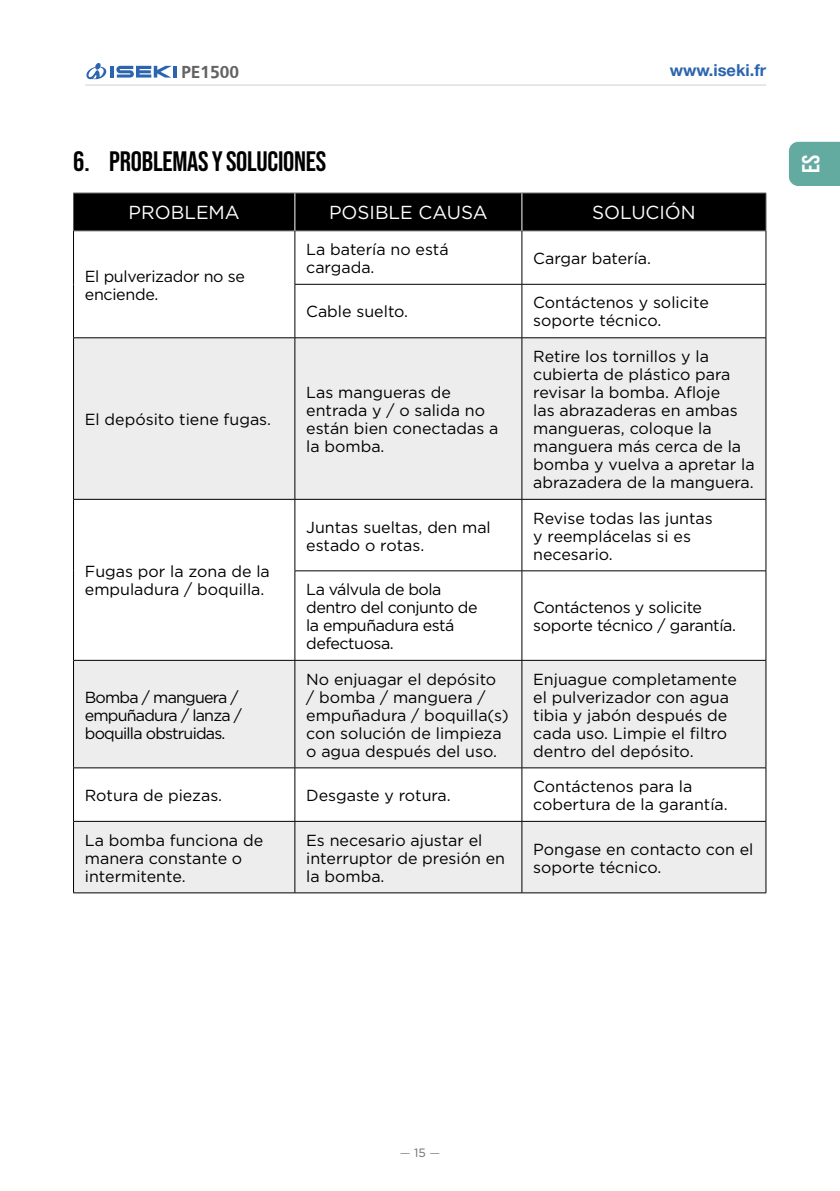
<style>
.page{position:relative;width:840px;height:1191px;background:#fff}
.page>*{position:absolute;margin:0;border:0;box-sizing:border-box;transform-origin:0 0}
.t1{font:28px "Bebas Neue";letter-spacing:-.01em;color:#000}
.t2{font:24.4px "Bebas Neue";color:#fff}
.t3{font:18.8px "Gotham";color:#fff}
.t4{font:700 18px "Frutiger";color:#646363}
.t5{font:700 16.4px "Helvetica Neue";color:#2b65af}
.t6{font:16px/18px "Gotham";color:#000}
.t7{font:16px/18px "Gotham";letter-spacing:-.02em;color:#000}
.t8{font:16px/18px "Gotham";letter-spacing:-.03em;color:#000}
.t9{font:16px/18px "Gotham";letter-spacing:-.05em;color:#000}
.t10{font:300 12px "Gotham";color:#6b6b6a}
.s1{font-weight:400}
</style>
<div class="page">
<hr style="left:85px;top:85px;width:680px;height:1px;background:#d0d0d0">
<div style="left:788px;top:142px;width:51px;height:44px;background:#63aaa0"></div>
<svg style="left:86px;top:63px;width:21px;height:17px"></svg>
<hr style="left:110px;top:66px;width:4px;height:12px;background:#2b65af">
<hr style="left:173px;top:66px;width:4px;height:12px;background:#2b65af">
<svg style="left:116px;top:66px;width:56px;height:12px"></svg>
<div style="left:74px;top:194px;width:691px;height:36px;background:#000"></div>
<svg style="left:74px;top:338px;width:691px;height:554px;fill:#ededed"></svg>
<hr style="left:73px;top:193px;width:222px;height:1px;background:#575756">
<hr style="left:73px;top:193px;width:1px;height:37px;background:#575756">
<hr style="left:295px;top:193px;width:226px;height:1px;background:#575756">
<hr style="left:521px;top:193px;width:244px;height:1px;background:#575756">
<hr style="left:765px;top:193px;width:1px;height:37px;background:#575756">
<hr style="left:73px;top:230px;width:222px;height:1px;background:#575756">
<hr style="left:295px;top:230px;width:226px;height:1px;background:#575756">
<hr style="left:521px;top:230px;width:244px;height:1px;background:#575756">
<hr style="left:294px;top:193px;width:1px;height:37px;background:#fff">
<hr style="left:521px;top:193px;width:1px;height:37px;background:#fff">
<hr style="left:73px;top:231px;width:1px;height:53px;background:#000">
<hr style="left:73px;top:284px;width:1px;height:53px;background:#000">
<hr style="left:294px;top:231px;width:1px;height:53px;background:#000">
<hr style="left:521px;top:231px;width:1px;height:53px;background:#000">
<hr style="left:765px;top:231px;width:1px;height:53px;background:#000">
<hr style="left:294px;top:284px;width:227px;height:1px;background:#000">
<hr style="left:294px;top:284px;width:1px;height:53px;background:#000">
<hr style="left:521px;top:284px;width:244px;height:1px;background:#000">
<hr style="left:521px;top:284px;width:1px;height:53px;background:#000">
<hr style="left:765px;top:284px;width:1px;height:53px;background:#000">
<hr style="left:73px;top:337px;width:222px;height:1px;background:#000">
<hr style="left:73px;top:338px;width:1px;height:161px;background:#000">
<hr style="left:295px;top:337px;width:226px;height:1px;background:#000">
<hr style="left:294px;top:338px;width:1px;height:161px;background:#000">
<hr style="left:521px;top:337px;width:244px;height:1px;background:#000">
<hr style="left:521px;top:338px;width:1px;height:161px;background:#000">
<hr style="left:765px;top:338px;width:1px;height:161px;background:#000">
<hr style="left:73px;top:499px;width:222px;height:1px;background:#000">
<hr style="left:73px;top:499px;width:1px;height:72px;background:#000">
<hr style="left:73px;top:571px;width:1px;height:89px;background:#000">
<hr style="left:295px;top:499px;width:226px;height:1px;background:#000">
<hr style="left:294px;top:499px;width:1px;height:71px;background:#000">
<hr style="left:521px;top:499px;width:244px;height:1px;background:#000">
<hr style="left:521px;top:499px;width:1px;height:71px;background:#000">
<hr style="left:765px;top:499px;width:1px;height:71px;background:#000">
<hr style="left:294px;top:570px;width:227px;height:1px;background:#000">
<hr style="left:294px;top:571px;width:1px;height:89px;background:#000">
<hr style="left:521px;top:570px;width:244px;height:1px;background:#000">
<hr style="left:521px;top:571px;width:1px;height:89px;background:#000">
<hr style="left:765px;top:571px;width:1px;height:89px;background:#000">
<hr style="left:73px;top:660px;width:222px;height:1px;background:#000">
<hr style="left:73px;top:660px;width:1px;height:107px;background:#000">
<hr style="left:295px;top:660px;width:226px;height:1px;background:#000">
<hr style="left:294px;top:660px;width:1px;height:107px;background:#000">
<hr style="left:521px;top:660px;width:244px;height:1px;background:#000">
<hr style="left:521px;top:660px;width:1px;height:107px;background:#000">
<hr style="left:765px;top:660px;width:1px;height:107px;background:#000">
<hr style="left:73px;top:767px;width:222px;height:1px;background:#000">
<hr style="left:73px;top:768px;width:1px;height:53px;background:#000">
<hr style="left:295px;top:767px;width:226px;height:1px;background:#000">
<hr style="left:294px;top:768px;width:1px;height:53px;background:#000">
<hr style="left:521px;top:767px;width:244px;height:1px;background:#000">
<hr style="left:521px;top:768px;width:1px;height:53px;background:#000">
<hr style="left:765px;top:768px;width:1px;height:53px;background:#000">
<hr style="left:73px;top:821px;width:222px;height:1px;background:#000">
<hr style="left:73px;top:821px;width:1px;height:71px;background:#000">
<hr style="left:295px;top:821px;width:226px;height:1px;background:#000">
<hr style="left:294px;top:821px;width:1px;height:71px;background:#000">
<hr style="left:521px;top:821px;width:244px;height:1px;background:#000">
<hr style="left:521px;top:821px;width:1px;height:71px;background:#000">
<hr style="left:765px;top:821px;width:1px;height:71px;background:#000">
<hr style="left:73px;top:892px;width:222px;height:1px;background:#000">
<hr style="left:295px;top:892px;width:226px;height:1px;background:#000">
<hr style="left:521px;top:892px;width:244px;height:1px;background:#000">
<p class="t4" style="left:181px;top:61px;width:60px">PE1500</p>
<p class="t5" style="left:669px;top:57px;width:98px">www.iseki.fr</p>
<h1 class="t1" style="left:73px;top:146px;width:254px">6. PROBLEMAS Y SOLUCIONES</h1>
<p class="t3" style="left:128px;top:201px;width:113px">PROBLEMA</p>
<p class="t3" style="left:329px;top:201px;width:160px">POSIBLE CAUSA</p>
<p class="t3" style="left:591px;top:201px;width:105px">SOLUCIÓN</p>
<p class="t7" style="left:85px;top:267px;width:161px">El pulverizador no se enciende.</p>
<p class="t6" style="left:85px;top:410px;width:188px">El depósito tiene fugas.</p>
<p class="t6" style="left:85px;top:562px;width:186px">Fugas por la zona de la empuladura / boquilla.</p>
<p class="t9" style="left:85px;top:687px;width:159px">Bomba / manguera / empuñadura / lanza / boquilla obstruidas.</p>
<p class="t6" style="left:306px;top:240px;width:144px">La batería no está cargada.</p>
<p class="t6" style="left:533px;top:249px;width:119px">Cargar batería.</p>
<p class="t6" style="left:306px;top:302px;width:103px">Cable suelto.</p>
<p class="t6" style="left:533px;top:293px;width:177px">Contáctenos y solicite soporte técnico.</p>
<p class="t6" style="left:306px;top:383px;width:193px">Las mangueras de entrada y / o salida no están bien conectadas a la bomba.</p>
<p class="t6" style="left:533px;top:347px;width:223px">Retire los tornillos y la cubierta de plástico para revisar la bomba. Afloje<br>las abrazaderas en ambas mangueras, coloque la manguera más cerca de la bomba y vuelva a apretar la abrazadera de la manguera.</p>
<p class="t6" style="left:306px;top:517px;width:186px">Juntas sueltas, den mal estado o rotas.</p>
<p class="t6" style="left:533px;top:508px;width:181px">Revise todas las juntas y reemplácelas si es necesario.</p>
<p class="t8" style="left:306px;top:580px;width:173px">La válvula de bola dentro del conjunto de la empuñadura está defectuosa.</p>
<p class="t7" style="left:533px;top:598px;width:204px">Contáctenos y solicite soporte técnico / garantía.</p>
<p class="t6" style="left:306px;top:669px;width:204px">No enjuagar el depósito<br>/ bomba / manguera / empuñadura / boquilla(s) con solución de limpieza o agua después del uso.</p>
<p class="t6" style="left:533px;top:669px;width:205px">Enjuague completamente el pulverizador con agua tibia y jabón después de cada uso. Limpie el filtro dentro del depósito.</p>
<p class="t6" style="left:85px;top:786px;width:139px">Rotura de piezas.</p>
<p class="t6" style="left:306px;top:786px;width:146px">Desgaste y rotura.</p>
<p class="t6" style="left:533px;top:777px;width:196px">Contáctenos para la cobertura de la garantía.</p>
<p class="t6" style="left:85px;top:830px;width:180px">La bomba funciona de manera constante o intermitente.</p>
<p class="t6" style="left:306px;top:830px;width:200px">Es necesario ajustar el interruptor de presión en la bomba.</p>
<p class="t6" style="left:533px;top:839px;width:221px">Pongase en contacto con el soporte técnico.</p>
<h2 class="t2" style="left:796px;top:173px;width:20px;rotate:-90deg">ES</h2>
<p class="t10" style="left:399px;top:1144px;width:42px">— <span class="s1">15</span> —</p>
</div>
